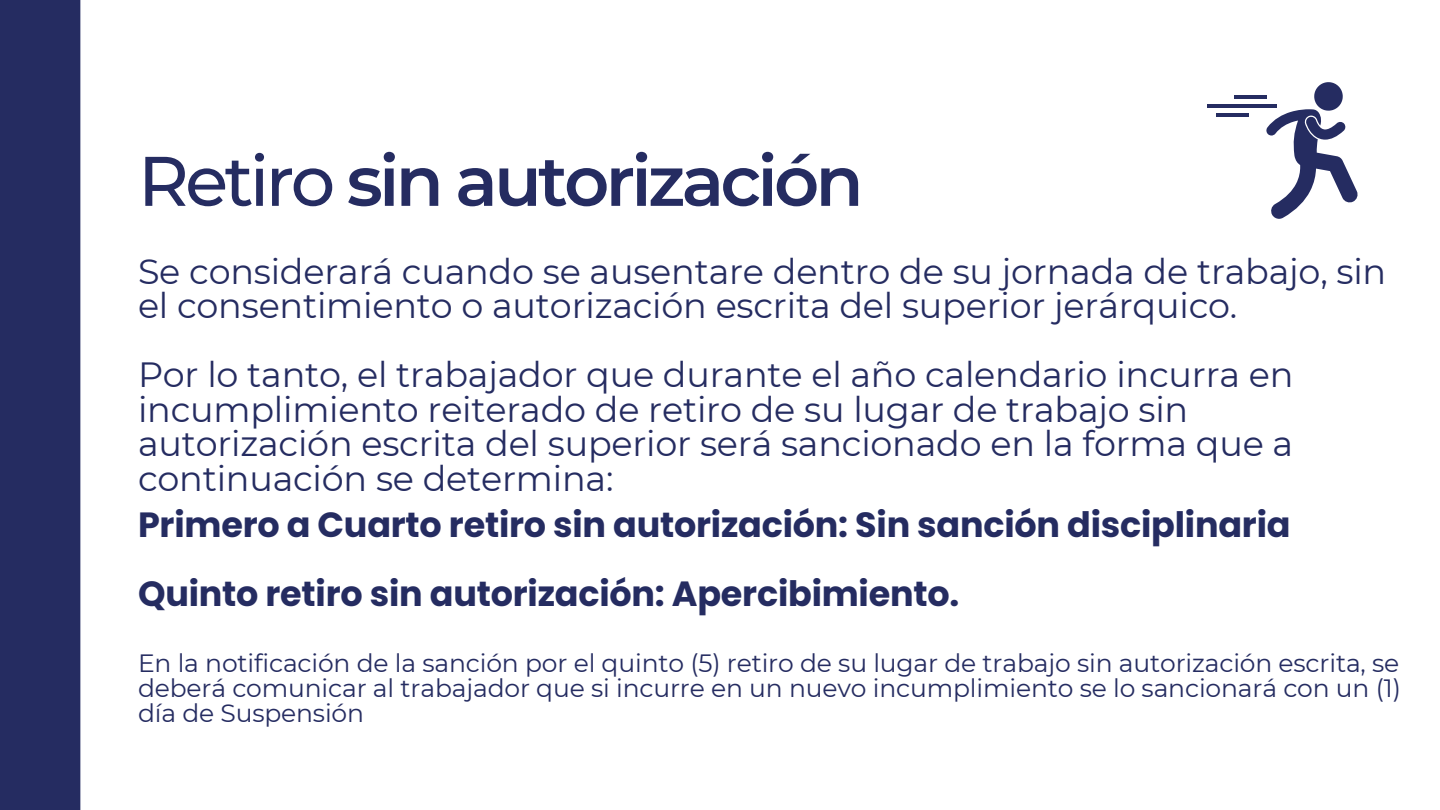
<style>
.page{position:relative;width:1440px;height:810px;background:#fff}
.page>*{position:absolute;margin:0;border:0;box-sizing:border-box;transform-origin:0 0}
.t1{font:600 70px "Montserrat";letter-spacing:-.05em;color:#252c61}
.t2{font:35px/34.5px "Montserrat";letter-spacing:-.005em;color:#252c61}
.t3{font:700 35px "Poppins";letter-spacing:-.005em;color:#252c61}
.t4{font:25px/24.8px "Montserrat";letter-spacing:-.005em;color:#252c61;text-align:justify}
.s1{font-weight:500}
</style>
<div class="page">
<div style="left:0;top:0;width:80px;height:810px;background:#252c61"></div>
<svg style="left:1266px;top:82px;width:92px;height:137px"></svg>
<hr style="left:1208px;top:104px;width:69px;height:4px;background:#252c61">
<hr style="left:1216px;top:113px;width:33px;height:4px;background:#252c61">
<hr style="left:1235px;top:96px;width:32px;height:3px;background:#252c61">
<p class="t1" style="left:138px;top:138px;width:727px"><span class="s1">Retiro</span> sin autorización</p>
<p class="t2" style="left:138px;top:254px;width:1250px">Se considerará cuando se ausentare dentro de su jornada de trabajo, sin el consentimiento o autorización escrita del superior jerárquico.</p>
<p class="t2" style="left:138px;top:358px;width:1157px">Por lo tanto, el trabajador que durante el año calendario incurra en incumplimiento reiterado de retiro de su lugar de trabajo sin autorización escrita del superior será sancionado en la forma que a continuación se determina:</p>
<p class="t3" style="left:138px;top:500px;width:1154px">Primero a Cuarto retiro sin autorización: Sin sanción disciplinaria</p>
<p class="t3" style="left:138px;top:569px;width:823px">Quinto retiro sin autorización: Apercibimiento.</p>
<p class="t4" style="left:138px;top:651px;width:1264px">En la notificación de la sanción por el quinto (5) retiro de su lugar de trabajo sin autorización escrita, se deberá comunicar al trabajador que si incurre en un nuevo incumplimiento se lo sancionará con un (1) día de Suspensión</p>
</div>
